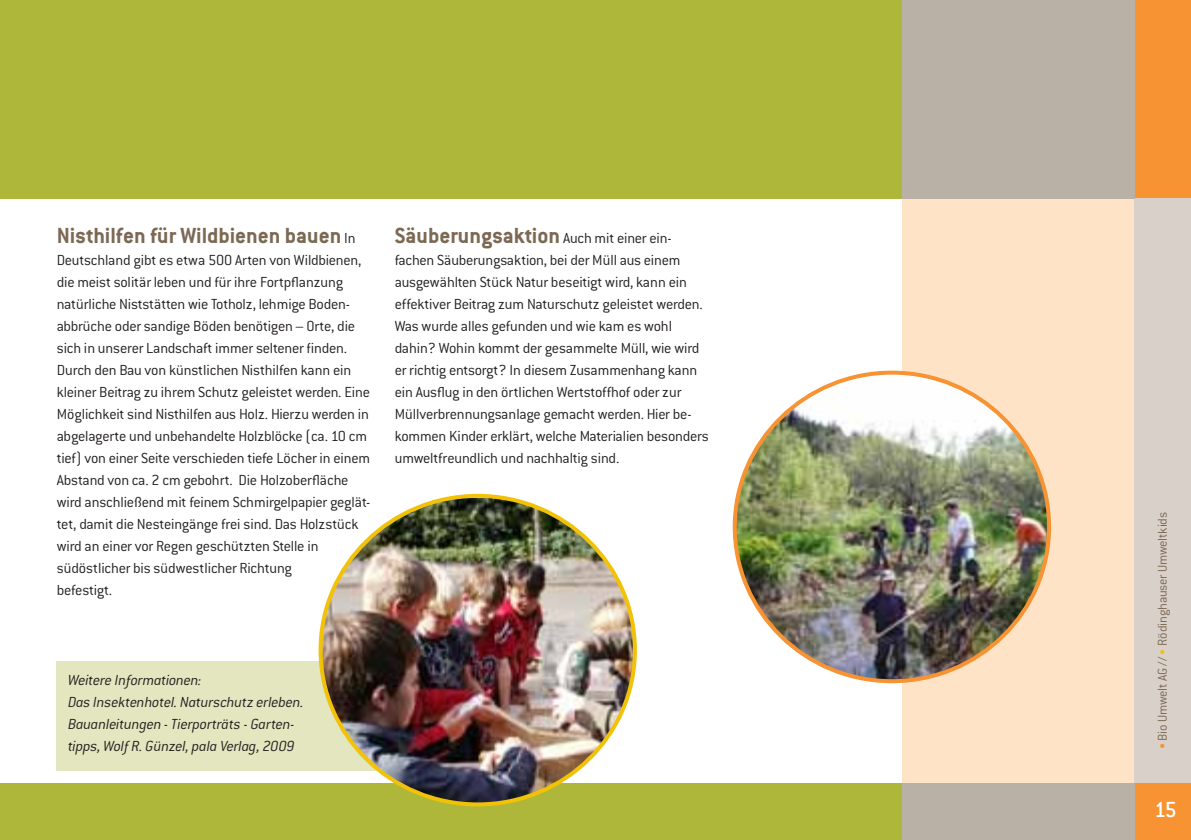
<style>
.page{position:relative;width:1191px;height:840px;background:#fff}
.page>*{position:absolute;margin:0;border:0;box-sizing:border-box;transform-origin:0 0}
.t1{font:700 24px "Conduit ITC";color:#7c6954}
.t2{font:500 24px "Conduit ITC";color:#fff}
.t3{font:300 16px/22px "Conduit ITC";letter-spacing:-.015em;color:#231f20}
.t4{font:italic 300 16px/22px "Conduit ITC";letter-spacing:-.015em;color:#231f20}
.t5{font:300 14px "Conduit ITC";letter-spacing:-.015em;color:#7c6954}
.s1{font-weight:300;font-size:16px;color:#231f20}
.s2{color:#f79332}
.s3{color:#f2c209}
</style>
<div class="page">
<div style="left:1132px;top:0;width:59px;height:198px;background:#f79332"></div>
<div style="left:901px;top:198px;width:233px;height:584px;background:#fee3c7"></div>
<div style="left:0;top:782px;width:904px;height:57px;background:#aeb739"></div>
<div style="left:1133px;top:782px;width:58px;height:57px;background:#f79332"></div>
<div style="left:901px;top:782px;width:233px;height:57px;background:#bab1a6"></div>
<div style="left:1134px;top:198px;width:57px;height:584px;background:#d8d0c9"></div>
<div style="left:0;top:0;width:904px;height:198px;background:#aeb739"></div>
<div style="left:901px;top:0;width:233px;height:198px;background:#bab1a6"></div>
<img style="left:737px;top:375px;width:312px;height:305px">
<div style="left:57px;top:660px;width:338px;height:110px;background:#e3e6be"></div>
<img style="left:320px;top:498px;width:315px;height:306px">
<h1 class="t1" style="left:57px;top:221px;width:300px">Nisthilfen für Wildbienen bauen <span class="s1">In</span></h1>
<p class="t3" style="left:57px;top:248px;width:315px">Deutschland gibt es etwa 500 Arten von Wildbienen, die meist solitär leben und für ihre Fortpflanzung natürliche Niststätten wie Totholz, lehmige Boden&shy;abbrüche oder sandige Böden benötigen – Orte, die sich in unserer Landschaft immer seltener finden.<br>Durch den Bau von künstlichen Nisthilfen kann ein kleiner Beitrag zu ihrem Schutz geleistet werden. Eine Möglichkeit sind Nisthilfen aus Holz. Hierzu werden in abgelagerte und unbehandelte Holzblöcke (ca. 10 cm tief) von einer Seite verschieden tiefe Löcher in einem Abstand von ca. 2 cm gebohrt. Die Holzoberfläche wird anschließend mit feinem Schmirgelpapier geglät&shy;tet, damit die Nesteingänge frei sind. Das Holzstück wird an einer vor Regen geschützten Stelle in südöstlicher bis südwestlicher Richtung<br>befestigt.</p>
<h1 class="t1" style="left:395px;top:221px;width:278px">Säuberungsaktion <span class="s1">Auch mit einer ein-</span></h1>
<p class="t3" style="left:395px;top:248px;width:315px">fachen Säuberungsaktion, bei der Müll aus einem ausgewählten Stück Natur beseitigt wird, kann ein effektiver Beitrag zum Naturschutz geleistet werden.<br>Was wurde alles gefunden und wie kam es wohl dahin? Wohin kommt der gesammelte Müll, wie wird er richtig entsorgt? In diesem Zusammenhang kann ein Ausflug in den örtlichen Wertstoffhof oder zur Müllverbrennungsanlage gemacht werden. Hier be&shy;kommen Kinder erklärt, welche Materialien besonders umweltfreundlich und nachhaltig sind.</p>
<p class="t4" style="left:68px;top:668px;width:237px">Weitere Informationen:<br>Das Insektenhotel. Naturschutz erleben.<br>Bauanleitungen - Tierporträts - Garten&shy;tipps, Wolf R. Günzel, pala Verlag, 2009</p>
<p class="t5" style="left:1154px;top:748px;width:238px;rotate:-90deg"><span class="s2">•</span> Bio Umwelt AG // <span class="s3">•</span> Rödinghauser Umweltkids</p>
<h1 class="t2" style="left:1154px;top:795px;width:24px">15</h1>
</div>
